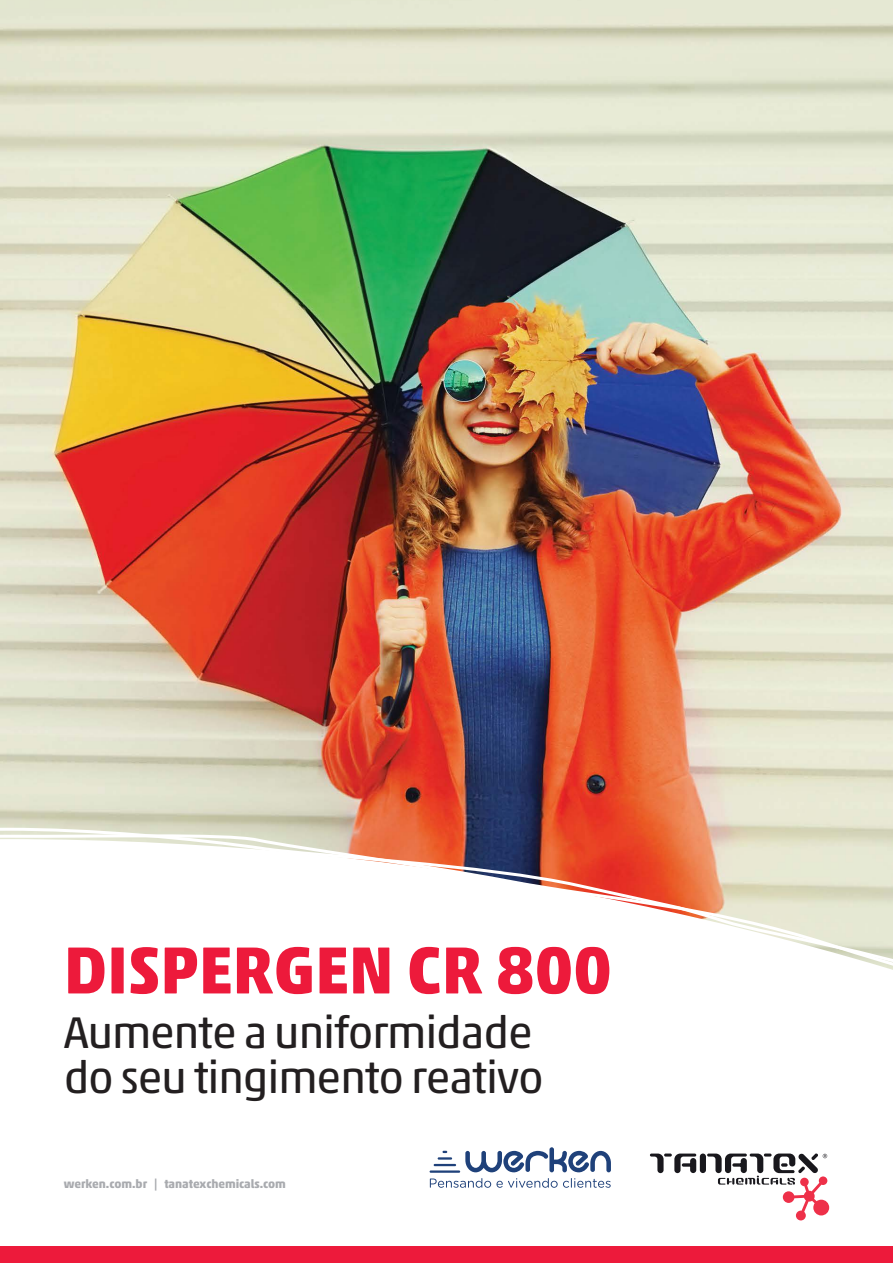
<style>
.page{position:relative;width:893px;height:1263px;background:#fff}
.page>*{position:absolute;margin:0;border:0;box-sizing:border-box;transform-origin:0 0}
.t1{font:700 67.5px "Akko W1 G";letter-spacing:-.005em;color:#ed1a3b}
.t2{font:45px/45.5px "Akko W1 G";letter-spacing:-.025em;color:#231f20}
.t3{font:700 12px "Akko W1 G";letter-spacing:-.005em;color:#a9abaf}
</style>
<div class="page">
<img style="left:0;top:0;width:893px;height:826px">
<svg style="left:0;top:826px;width:893px;height:7px;background:#cfa48e"></svg>
<svg style="left:0;top:833px;width:893px;height:137px"></svg>
<div style="left:0;top:1246px;width:893px;height:17px;background:#ed1a3b"></div>
<svg style="left:430px;top:1178px;width:181px;height:10px"></svg>
<svg style="left:465px;top:1147px;width:146px;height:25px"></svg>
<hr style="left:430px;top:1170px;width:30px;height:3px;background:#1f417a">
<hr style="left:434px;top:1164px;width:22px;height:2px;background:#1f417a">
<svg style="left:438px;top:1151px;width:14px;height:8px"></svg>
<svg style="left:650px;top:1153px;width:179px;height:67px"></svg>
<h1 class="t1" style="left:64px;top:919px;width:550px">DISPERGEN CR 800</h1>
<p class="t2" style="left:64px;top:1006px;width:482px">Aumente a uniformidade do seu tingimento reativo</p>
<p class="t3" style="left:64px;top:1174px;width:224px">werken.com.br | tanatexchemicals.com</p>
</div>
